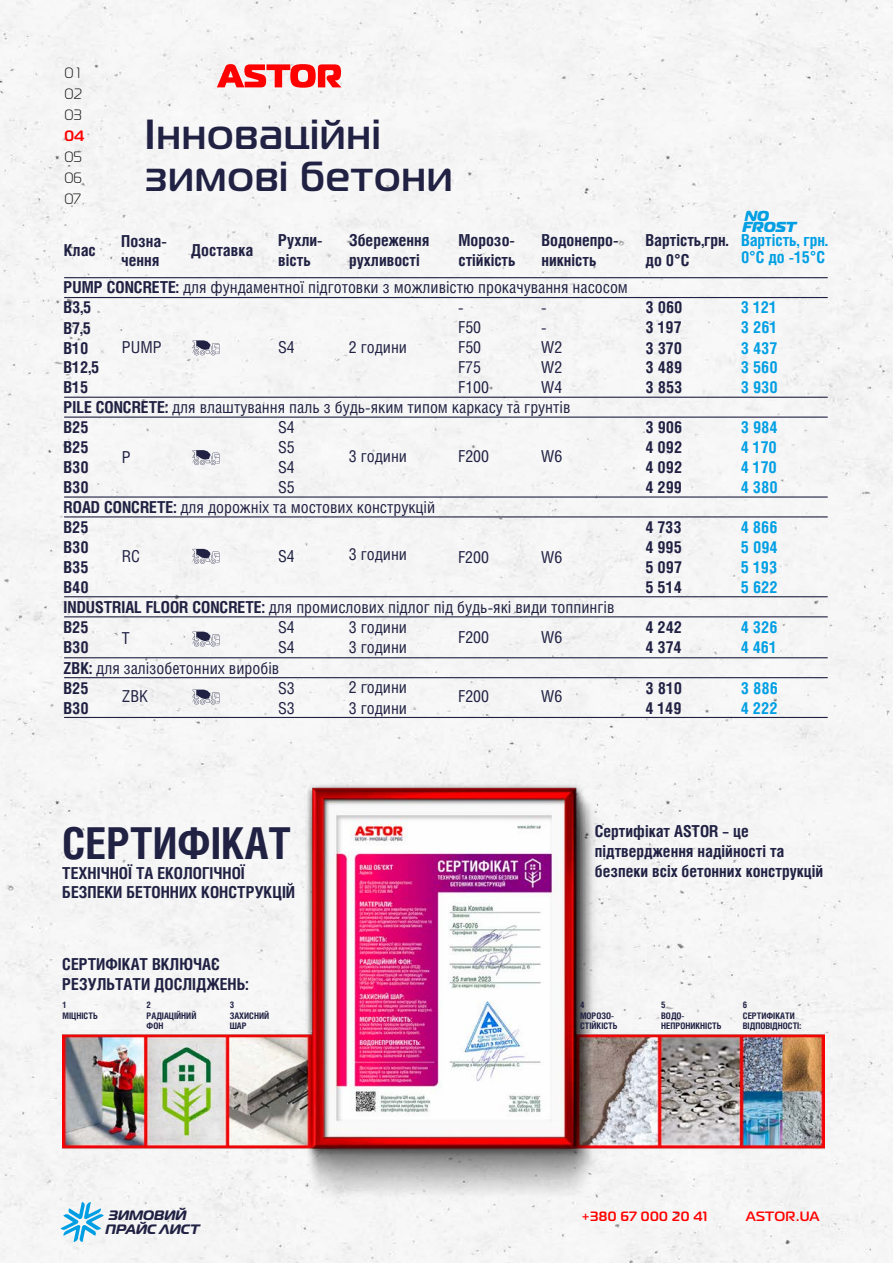
<style>
.page{position:relative;width:893px;height:1263px;background:#f5f5f5}
.page>*{position:absolute;margin:0;border:0;box-sizing:border-box;transform-origin:0 0}
.t1{font:700 43.95px "Helios Cond";color:#202143}
.t2{font:700 42px/42px "Magistral C";letter-spacing:.035em;color:#202143}
.t3{font:700 16.5px/19.8px "Helios Cond";color:#202143}
.t4{font:16.5px/20.2px "Helios Cond";color:#202142}
.t5{font:16.5px "Helios Cond";color:#202143}
.t6{font:700 16.5px/16.5px "Helios Cond";color:#009fe3}
.t7{font:700 16.5px/20.1px "Helios Cond";color:#202142}
.t8{font:15px/21px "Magistral C";color:#1d1d1b}
.t9{font:700 15px "Magistral C";color:#f00}
.t10{font:italic 800 14.55px/11.1px "Magistral";color:#009fe3}
.t11{font:italic 700 13.65px "Magistral";color:#202143}
.t12{font:700 13.5px "Magistral C";letter-spacing:.03em;color:#f00}
.t13{font:700 9px/10.8px "Helios Cond";color:#202143}
.s1{font-weight:700}
.s2{color:#202143}
.s3{font-weight:700;color:#202143}
</style>
<div class="page">
<svg style="left:217px;top:64px;width:124px;height:24px"></svg>
<hr style="left:64px;top:277px;width:764px;height:1px;background:#202143">
<hr style="left:64px;top:297px;width:764px;height:1px;background:#202143">
<svg style="left:192px;top:340px;width:27px;height:15px"></svg>
<hr style="left:64px;top:397px;width:764px;height:1px;background:#202143">
<hr style="left:64px;top:417px;width:764px;height:1px;background:#202143">
<svg style="left:192px;top:450px;width:27px;height:15px"></svg>
<hr style="left:64px;top:496px;width:764px;height:2px;background:#202143">
<hr style="left:64px;top:516px;width:764px;height:1px;background:#202143">
<hr style="left:64px;top:596px;width:764px;height:1px;background:#202143">
<svg style="left:192px;top:549px;width:27px;height:15px"></svg>
<hr style="left:64px;top:616px;width:764px;height:1px;background:#202143">
<svg style="left:192px;top:632px;width:27px;height:14px"></svg>
<hr style="left:64px;top:657px;width:764px;height:1px;background:#202143">
<hr style="left:64px;top:677px;width:764px;height:1px;background:#202143">
<hr style="left:64px;top:717px;width:764px;height:1px;background:#202143">
<svg style="left:192px;top:690px;width:27px;height:14px"></svg>
<img style="left:62px;top:782px;width:762px;height:417px">
<svg style="left:61px;top:1202px;width:43px;height:40px"></svg>
<p class="t8" style="left:64px;top:62px;width:19px">01<br>02<br>03</p>
<p class="t9" style="left:64px;top:126px;width:22px">04</p>
<p class="t8" style="left:64px;top:146px;width:19px;text-align:justify">05<br>06<br>07</p>
<h2 class="t2" style="left:145px;top:112px;width:309px">Інноваційні зимові бетони</h2>
<p class="t10" style="left:742px;top:211px;width:55px">NO<br>FROST</p>
<p class="t3" style="left:64px;top:240px;width:33px">Клас</p>
<p class="t3" style="left:191px;top:240px;width:64px">Доставка</p>
<p class="t3" style="left:278px;top:230px;width:46px">Рухли&shy;вість</p>
<p class="t3" style="left:349px;top:230px;width:82px">Збереження рухливості</p>
<p class="t3" style="left:458px;top:230px;width:59px">Морозо&shy;стійкість</p>
<p class="t3" style="left:541px;top:230px;width:78px">Водонепро&shy;никність</p>
<p class="t3" style="left:646px;top:230px;width:85px">Вартість,грн. до 0°С</p>
<p class="t6" style="left:741px;top:232px;width:88px">Вартість, грн.<br>0°С до -15°С</p>
<p class="t3" style="left:645px;top:297px;width:39px">3 060</p>
<p class="t6" style="left:741px;top:299px;width:38px">3 121</p>
<p class="t3" style="left:645px;top:317px;width:38px">3 197</p>
<p class="t6" style="left:741px;top:319px;width:38px">3 261</p>
<p class="t3" style="left:645px;top:337px;width:38px">3 370</p>
<p class="t6" style="left:741px;top:339px;width:38px">3 437</p>
<p class="t3" style="left:121px;top:230px;width:47px">Позна&shy;чення</p>
<p class="t4" style="left:64px;top:277px;width:566px"><span class="s1">PUMP CONCRETE:</span> для фундаментної підготовки з можливістю прокачування насосом<br><span class="s1">В3,5</span></p>
<p class="t5" style="left:458px;top:297px;width:7px">-</p>
<p class="t5" style="left:541px;top:297px;width:7px">-</p>
<p class="t7" style="left:64px;top:317px;width:29px">В7,5</p>
<p class="t5" style="left:458px;top:317px;width:24px">F50</p>
<p class="t5" style="left:541px;top:317px;width:7px">-</p>
<p class="t7" style="left:64px;top:337px;width:26px">В10</p>
<p class="t5" style="left:278px;top:338px;width:18px">S4</p>
<p class="t5" style="left:349px;top:337px;width:60px">2 години</p>
<p class="t5" style="left:458px;top:337px;width:24px">F50</p>
<p class="t5" style="left:541px;top:337px;width:23px">W2</p>
<p class="t5" style="left:122px;top:337px;width:42px">PUMP</p>
<p class="t7" style="left:64px;top:357px;width:37px">B12,5</p>
<p class="t5" style="left:458px;top:357px;width:24px">F75</p>
<p class="t5" style="left:541px;top:357px;width:23px">W2</p>
<p class="t7" style="left:64px;top:377px;width:26px">В15</p>
<p class="t5" style="left:458px;top:377px;width:32px">F100</p>
<p class="t4" style="left:64px;top:377px;width:508px;text-indent:478px"><span class="s2">W4<br></span><span class="s1">PILE CONCRETE:</span> для влаштування паль з будь-яким типом каркасу та грунтів<br><span class="s1">В25</span></p>
<p class="t5" style="left:122px;top:447px;width:11px">P</p>
<p class="t5" style="left:458px;top:446px;width:32px">F200</p>
<p class="t5" style="left:541px;top:446px;width:23px">W6</p>
<p class="t5" style="left:278px;top:417px;width:18px">S4</p>
<p class="t7" style="left:64px;top:436px;width:27px">В25</p>
<p class="t5" style="left:278px;top:437px;width:18px">S5</p>
<p class="t7" style="left:64px;top:457px;width:27px">В30</p>
<p class="t5" style="left:349px;top:446px;width:60px">3 години</p>
<p class="t5" style="left:278px;top:457px;width:18px">S4</p>
<p class="t4" style="left:64px;top:477px;width:373px;line-height:19.5px;text-indent:215px"><span class="s2">S5<br></span><span class="s1">ROAD CONCRETE:</span> для дорожніх та мостових конструкцій</p>
<p class="t7" style="left:64px;top:477px;width:27px">В30</p>
<p class="t7" style="left:64px;top:516px;width:27px">В25</p>
<p class="t7" style="left:64px;top:537px;width:27px">В30<br>В35</p>
<p class="t5" style="left:278px;top:546px;width:18px">S4</p>
<p class="t5" style="left:349px;top:544px;width:60px">3 години</p>
<p class="t7" style="left:64px;top:577px;width:27px">В40</p>
<p class="t5" style="left:122px;top:546px;width:20px">RC</p>
<p class="t5" style="left:458px;top:547px;width:32px">F200</p>
<p class="t5" style="left:541px;top:547px;width:23px">W6</p>
<p class="t4" style="left:64px;top:596px;width:552px"><span class="s1">INDUSTRIAL FLOOR CONCRETE:</span> для промислових підлог під будь-які види топпингів<br><span class="s3">В25</span></p>
<p class="t5" style="left:122px;top:629px;width:9px">T</p>
<p class="t5" style="left:278px;top:617px;width:18px">S4</p>
<p class="t5" style="left:349px;top:617px;width:60px">3 години</p>
<p class="t5" style="left:458px;top:628px;width:32px">F200</p>
<p class="t5" style="left:541px;top:628px;width:23px">W6</p>
<p class="t3" style="left:64px;top:637px;width:27px">В30</p>
<p class="t5" style="left:278px;top:637px;width:18px">S4</p>
<p class="t5" style="left:349px;top:637px;width:60px">3 години</p>
<p class="t4" style="left:64px;top:657px;width:217px"><span class="s1">ZBK:</span> для залізобетонних виробів<br><span class="s1">В25</span></p>
<p class="t5" style="left:122px;top:687px;width:28px">ZBK</p>
<p class="t5" style="left:278px;top:678px;width:18px">S3</p>
<p class="t5" style="left:349px;top:678px;width:60px">2 години</p>
<p class="t7" style="left:64px;top:697px;width:27px">В30</p>
<p class="t5" style="left:278px;top:698px;width:18px">S3</p>
<p class="t5" style="left:349px;top:698px;width:60px">3 години</p>
<p class="t5" style="left:458px;top:687px;width:32px">F200</p>
<p class="t5" style="left:541px;top:687px;width:23px">W6</p>
<p class="t3" style="left:645px;top:356px;width:38px">3 489</p>
<p class="t6" style="left:741px;top:358px;width:39px">3 560</p>
<p class="t3" style="left:645px;top:377px;width:39px">3 853</p>
<p class="t6" style="left:741px;top:378px;width:39px">3 930</p>
<p class="t3" style="left:645px;top:417px;width:38px">3 906</p>
<p class="t6" style="left:741px;top:419px;width:38px">3 984</p>
<p class="t3" style="left:645px;top:436px;width:38px">4 092</p>
<p class="t6" style="left:741px;top:438px;width:38px">4 170</p>
<p class="t3" style="left:645px;top:457px;width:38px">4 092</p>
<p class="t6" style="left:741px;top:458px;width:38px">4 170</p>
<p class="t3" style="left:645px;top:477px;width:38px">4 299</p>
<p class="t6" style="left:741px;top:479px;width:39px">4 380</p>
<p class="t3" style="left:645px;top:516px;width:38px">4 733</p>
<p class="t6" style="left:741px;top:518px;width:38px">4 866</p>
<p class="t3" style="left:645px;top:536px;width:38px">4 995</p>
<p class="t6" style="left:741px;top:538px;width:38px">5 094</p>
<p class="t3" style="left:645px;top:557px;width:38px">5 097</p>
<p class="t6" style="left:741px;top:558px;width:38px">5 193</p>
<p class="t3" style="left:645px;top:577px;width:38px">5 514</p>
<p class="t6" style="left:741px;top:579px;width:39px">5 622</p>
<p class="t3" style="left:645px;top:616px;width:38px">4 242</p>
<p class="t6" style="left:741px;top:618px;width:38px">4 326</p>
<p class="t3" style="left:645px;top:636px;width:38px">4 374</p>
<p class="t6" style="left:741px;top:638px;width:38px">4 461</p>
<p class="t3" style="left:645px;top:677px;width:38px">3 810</p>
<p class="t6" style="left:741px;top:679px;width:39px">3 886</p>
<p class="t3" style="left:645px;top:698px;width:38px">4 149</p>
<p class="t6" style="left:741px;top:699px;width:39px">4 222</p>
<h1 class="t1" style="left:62px;top:817px;width:230px">СЕРТИФІКАТ</h1>
<p class="t3" style="left:62px;top:862px;width:234px">ТЕХНІЧНОЇ ТА ЕКОЛОГІЧНОЇ<br>БЕЗПЕКИ БЕТОННИХ КОНСТРУКЦІЙ</p>
<p class="t3" style="left:595px;top:821px;width:230px">Сертифікат ASTOR – це підтвердження надійності та безпеки всіх бетонних конструкцій</p>
<p class="t3" style="left:62px;top:954px;width:188px">СЕРТИФІКАТ ВКЛЮЧАЄ<br>РЕЗУЛЬТАТИ ДОСЛІДЖЕНЬ:</p>
<p class="t13" style="left:230px;top:999px;width:41px">3<br>ЗАХИСНИЙ<br>ШАР</p>
<p class="t13" style="left:63px;top:999px;width:37px">1<br>МІЦНІСТЬ</p>
<p class="t13" style="left:147px;top:999px;width:51px">2<br>РАДІАЦІЙНИЙ<br>ФОН</p>
<p class="t13" style="left:580px;top:999px;width:39px">4<br>МОРОЗО-<br>СТІЙКІСТЬ</p>
<p class="t13" style="left:661px;top:999px;width:62px">5<br>ВОДО-<br>НЕПРОНИКНІСТЬ</p>
<p class="t13" style="left:743px;top:999px;width:60px">6<br>СЕРТИФІКАТИ<br>ВІДПОВІДНОСТІ:</p>
<p class="t11" style="left:108px;top:1206px;width:80px">ЗИМОВИЙ</p>
<p class="t12" style="left:582px;top:1208px;width:127px">+380 67 000 20 41</p>
<p class="t11" style="left:105px;top:1220px;width:95px">ПРАЙС ЛИСТ</p>
<p class="t12" style="left:746px;top:1208px;width:75px">ASTOR.UA</p>
</div>
